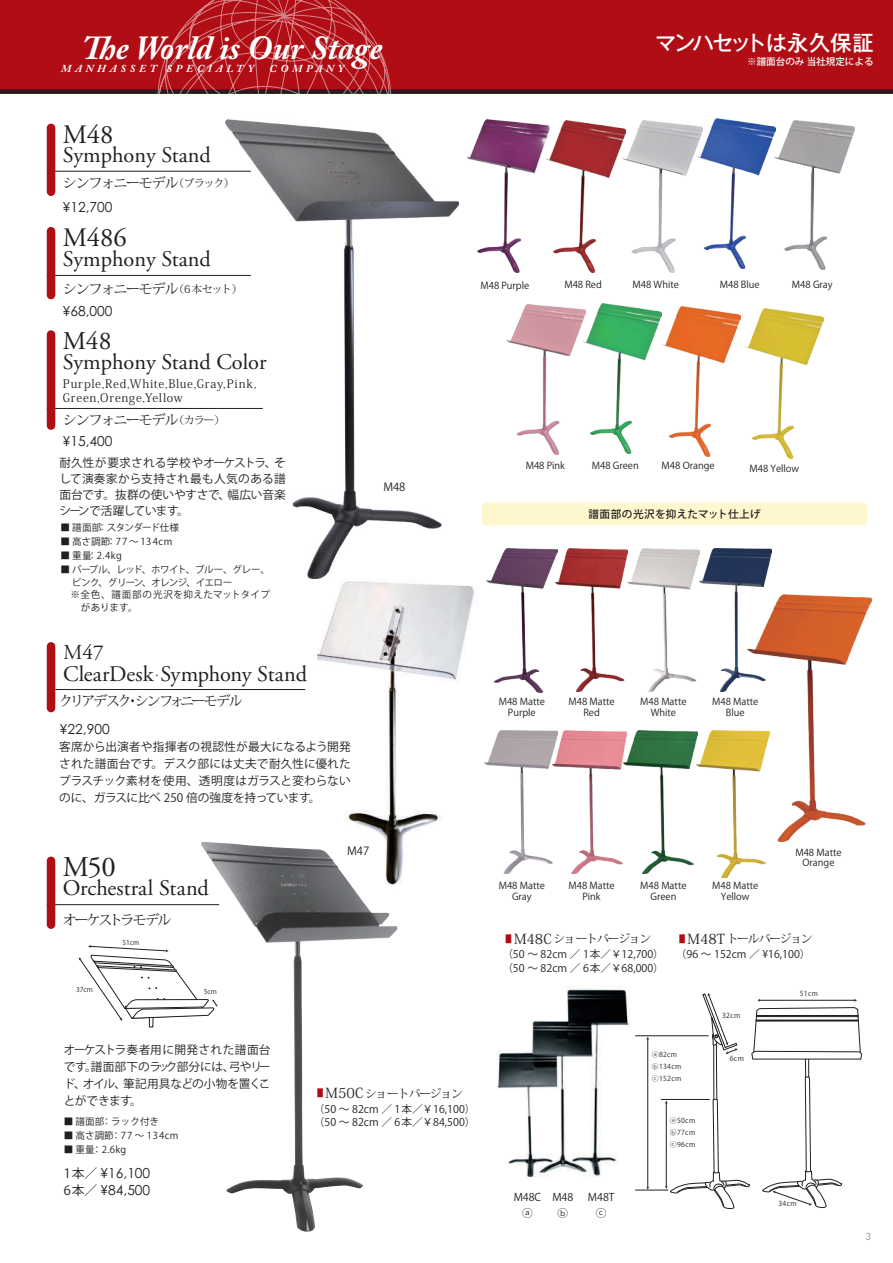
<style>
.page{position:relative;width:893px;height:1263px;background:#fff}
.page>*{position:absolute;margin:0;border:0;box-sizing:border-box;transform-origin:0 0}
.t1{font:italic 700 33.45px "Adobe Caslon Pro";color:#fff}
.t2{font:28.65px "Adobe Garamond Pro";color:#231f20}
.t3{font:26.55px "Adobe Garamond Pro";color:#231f20}
.t4{font:25.5px "Adobe Garamond Pro";color:#231f20}
.t5{font:22.35px "Adobe Garamond Pro";color:#231f20}
.t6{font:500 21.3px "Gothic MB101 Pro";letter-spacing:-.065em;color:#fff}
.t7{font:21.3px "Adobe Garamond Pro";color:#231f20}
.t8{font:13.8px/17px "Century Gothic Pro";color:#231f20}
.t9{font:13.8px "Koz Min Pr 6 N";letter-spacing:-.075em;color:#231f20}
.t10{font:13.8px "Koz Min Pr 6 N";letter-spacing:-.15em;color:#231f20}
.t11{font:13.8px "Koz Min Pr 6 N";letter-spacing:-.13em;color:#231f20}
.t12{font:11.7px/17px "Koz Go Pro";letter-spacing:-.01em;color:#231f20;text-align:justify}
.t13{font:11.7px/13.8px "Koz Min Pro";letter-spacing:.055em;color:#231f20}
.t14{font:11.7px "Koz Min Pr 6 N";letter-spacing:-.1em;color:#231f20}
.t15{font:11.25px "Koz Go Pro";color:#231f20}
.t16{font:10.65px/13.8px "Koz Go Pro";color:#231f20}
.t17{font:italic 700 10.65px "Adobe Caslon Pro";letter-spacing:.35em;color:#fff}
.t18{font:500 10.65px "Koz Go Pro";letter-spacing:.025em;color:#231f20}
.t19{font:300 10.65px "Futura PT";color:#57585a}
.t20{font:9.6px/10.6px "Koz Go Pro";color:#231f20;text-align:center}
.t21{font:9.6px "Koz Go Pro";letter-spacing:-.055em;color:#231f20}
.t22{font:9.6px "Koz Go Pro";letter-spacing:.045em;color:#231f20}
.t23{font:9.6px "Koz Go Pro";letter-spacing:-.07em;color:#231f20}
.t24{font:9.6px "Koz Go Pro";letter-spacing:.05em;color:#231f20}
.t25{font:9.6px "Koz Go Pro";letter-spacing:.04em;color:#231f20}
.t26{font:500 9.6px "Koz Go Pr 6 N";color:#fff}
.t27{font:9.6px "Koz Go Pro";letter-spacing:-.075em;color:#231f20}
.t28{font:6.9px/12.1px "Koz Go Pro";letter-spacing:.05em;color:#231f20}
.t29{font:6.75px "Koz Go Pro";color:#231f20}
.s1{font-size:10.65px}
.s2{font-family:"Koz Min Pr 6 N";font-size:13.8px}
.s3{font-family:"Koz Go Pro";font-size:12.75px}
.s4{font-size:11.1px;color:#b00d15}
.s5{font-size:13.8px}
</style>
<div class="page">
<div style="left:0;top:0;width:893px;height:94px;background:#b00d15"></div>
<div style="left:0;top:89px;width:893px;height:5px;background:#231f20"></div>
<img style="left:586px;top:304px;width:76px;height:150px">
<img style="left:662px;top:307px;width:79px;height:149px">
<img style="left:744px;top:308px;width:79px;height:150px">
<img style="left:506px;top:304px;width:80px;height:150px">
<img style="left:317px;top:581px;width:157px;height:304px">
<svg style="left:156px;top:0;width:237px;height:171px"></svg>
<img style="left:225px;top:120px;width:234px;height:459px">
<hr style="left:47px;top:171px;width:204px;height:1px;background:#231f20">
<div style="left:47px;top:124px;width:8px;height:72px;background:#b00d15;border-radius:4px"></div>
<hr style="left:47px;top:275px;width:204px;height:1px;background:#231f20">
<div style="left:47px;top:227px;width:8px;height:72px;background:#b00d15;border-radius:4px"></div>
<hr style="left:47px;top:408px;width:216px;height:1px;background:#231f20">
<div style="left:47px;top:330px;width:8px;height:100px;background:#b00d15;border-radius:4px"></div>
<div style="left:47px;top:642px;width:8px;height:70px;background:#b00d15;border-radius:4px"></div>
<hr style="left:55px;top:689px;width:250px;height:1px;background:#231f20">
<img style="left:497px;top:987px;width:133px;height:190px">
<hr style="left:635px;top:1035px;width:73px;height:1px;background:#231f20">
<hr style="left:635px;top:1190px;width:33px;height:1px;background:#231f20">
<hr style="left:647px;top:1039px;width:1px;height:149px;background:#231f20">
<hr style="left:661px;top:1099px;width:49px;height:1px;background:#231f20">
<svg style="left:665px;top:993px;width:197px;height:217px"></svg>
<hr style="left:47px;top:904px;width:172px;height:1px;background:#231f20">
<div style="left:47px;top:856px;width:8px;height:73px;background:#b00d15;border-radius:4px"></div>
<img style="left:201px;top:842px;width:198px;height:390px">
<div style="left:149px;top:1016px;width:4px;height:11px;border:1px solid #231f20"></div>
<svg style="left:79px;top:945px;width:138px;height:76px"></svg>
<img style="left:702px;top:119px;width:72px;height:149px">
<img style="left:774px;top:121px;width:80px;height:148px">
<img style="left:468px;top:120px;width:78px;height:152px">
<img style="left:546px;top:121px;width:76px;height:151px">
<img style="left:622px;top:120px;width:80px;height:153px">
<img style="left:626px;top:730px;width:70px;height:144px">
<img style="left:558px;top:730px;width:68px;height:144px">
<img style="left:696px;top:730px;width:70px;height:147px">
<img style="left:484px;top:730px;width:74px;height:144px">
<img style="left:557px;top:548px;width:214px;height:144px">
<img style="left:486px;top:548px;width:71px;height:144px">
<img style="left:748px;top:594px;width:123px;height:248px">
<div style="left:482px;top:503px;width:385px;height:22px;background:#fef7cd;border-radius:4px"></div>
<h1 class="t1" style="left:82px;top:28px;width:302px">The World is Our Stage</h1>
<h3 class="t6" style="left:655px;top:25px;width:220px">マンハセットは永久保証</h3>
<p class="t26" style="left:747px;top:56px;width:128px">※譜面台のみ 当社規定による</p>
<p class="t17" style="left:61px;top:62px;width:195px">MANHASSET SPECIALTY</p>
<p class="t17" style="left:270px;top:62px;width:76px">COMPANY</p>
<h3 class="t3" style="left:63px;top:118px;width:52px">M48</h3>
<h3 class="t5" style="left:63px;top:142px;width:150px">Symphony Stand</h3>
<p class="t9" style="left:63px;top:175px;width:173px">シンフォニーモデル<span class="s1">（ブラック）</span></p>
<p class="t8" style="left:63px;top:199px;width:51px">¥12,700</p>
<h3 class="t3" style="left:63px;top:221px;width:66px">M486</h3>
<h3 class="t5" style="left:63px;top:245px;width:150px">Symphony Stand</h3>
<p class="t9" style="left:63px;top:281px;width:181px">シンフォニーモデル<span class="s1">（6本セット）</span></p>
<p class="t8" style="left:63px;top:302px;width:51px">¥68,000</p>
<h3 class="t4" style="left:63px;top:325px;width:50px">M48</h3>
<h3 class="t5" style="left:63px;top:349px;width:205px">Symphony Stand Color</h3>
<p class="t9" style="left:63px;top:412px;width:164px">シンフォニーモデル<span class="s1">（カラー）</span></p>
<p class="t12" style="left:60px;top:455px;width:228px;line-height:15.9px">耐久性が要求される学校やオーケストラ、そして演奏家から支持され最も人気のある譜面台です。抜群の使いやすさで、幅広い音楽シーンで活躍しています。</p>
<p class="t13" style="left:63px;top:377px;width:195px">Purple,Red,White,Blue,Gray,Pink,<br>Green,Orenge,Yellow</p>
<p class="t8" style="left:63px;top:432px;width:51px">¥15,400</p>
<p class="t27" style="left:61px;top:522px;width:120px">■ 譜面部： スタンダード仕様</p>
<p class="t24" style="left:61px;top:535px;width:113px">■ 高さ調節： 77 ～ 134cm</p>
<p class="t20" style="left:61px;top:550px;width:63px">■ 重量： 2.4kg</p>
<p class="t21" style="left:61px;top:563px;width:211px">■ パープル、レッド、ホワイト、ブルー、グレー、</p>
<p class="t23" style="left:72px;top:576px;width:162px">ピンク、グリーン、オレンジ、イエロー</p>
<p class="t22" style="left:61px;top:589px;width:211px">　※全色、譜面部の光沢を抑えたマットタイプ</p>
<p class="t20" style="left:61px;top:603px;width:79px">　　があります。</p>
<h3 class="t7" style="left:63px;top:640px;width:42px">M47</h3>
<h3 class="t5" style="left:63px;top:660px;width:245px">ClearDesk<span class="s2">·</span> Symphony Stand</h3>
<p class="t10" style="left:59px;top:693px;width:185px">クリアデスク・シンフォニーモデル</p>
<p class="t8" style="left:60px;top:721px;width:51px">¥22,900</p>
<p class="t12" style="left:59px;top:739px;width:293px">客席から出演者や指揮者の視認性が最大になるよう開発された譜面台です。デスク部には丈夫で耐久性に優れたプラスチック素材を使用、透明度はガラスと変わらないのに、ガラスに比べ 250 倍の強度を持っています。</p>
<p class="t15" style="left:383px;top:479px;width:24px">M48</p>
<p class="t20" style="left:480px;top:280px;width:50px">M48 Purple</p>
<p class="t20" style="left:564px;top:279px;width:39px">M48 Red</p>
<p class="t20" style="left:632px;top:279px;width:48px">M48 White</p>
<p class="t20" style="left:720px;top:280px;width:41px">M48 Blue</p>
<p class="t20" style="left:792px;top:279px;width:42px">M48 Gray</p>
<p class="t20" style="left:526px;top:460px;width:41px">M48 Pink</p>
<p class="t20" style="left:592px;top:461px;width:49px">M48 Green</p>
<p class="t20" style="left:662px;top:461px;width:54px">M48 Orange</p>
<p class="t20" style="left:749px;top:463px;width:51px">M48 Yellow</p>
<p class="t18" style="left:588px;top:508px;width:174px">譜面部の光沢を抑えたマット仕上げ</p>
<p class="t20" style="left:499px;top:697px;width:48px">M48 Matte<br>Purple</p>
<p class="t20" style="left:568px;top:697px;width:48px">M48 Matte<br>Red</p>
<p class="t20" style="left:640px;top:697px;width:48px">M48 Matte<br>White</p>
<p class="t20" style="left:712px;top:697px;width:48px">M48 Matte<br>Blue</p>
<h2 class="t2" style="left:63px;top:850px;width:55px">M50</h2>
<h3 class="t5" style="left:63px;top:875px;width:148px">Orchestral Stand</h3>
<p class="t11" style="left:63px;top:912px;width:110px">オーケストラモデル</p>
<p class="t29" style="left:76px;top:985px;width:18px">37cm</p>
<p class="t29" style="left:122px;top:938px;width:18px">51cm</p>
<p class="t29" style="left:204px;top:987px;width:15px">5cm</p>
<p class="t12" style="left:64px;top:1042px;width:208px">オーケストラ奏者用に開発された譜面台です。譜面部下のラック部分には、弓やリード、オイル、筆記用具などの小物を置くことができます。</p>
<p class="t20" style="left:64px;top:1117px;width:97px">■ 譜面部： ラック付き</p>
<p class="t25" style="left:64px;top:1129px;width:116px">■ 高さ調節： 77 ～ 134cm</p>
<p class="t20" style="left:64px;top:1144px;width:64px">■ 重量： 2.6kg</p>
<p class="t8" style="left:64px;top:1164px;width:88px"><span class="s3">1本／</span> ¥16,100<br><span class="s3">6本／</span> ¥84,500</p>
<p class="t15" style="left:347px;top:843px;width:24px">M47</p>
<p class="t14" style="left:317px;top:1087px;width:147px"><span class="s4">■</span> <span class="s5">M50C</span> ショートバージョン</p>
<p class="t16" style="left:314px;top:1102px;width:163px">（50 ～ 82cm ／ 1本／￥16,100）（50 ～ 82cm ／ 6本／￥84,500）</p>
<p class="t20" style="left:499px;top:880px;width:48px">M48 Matte<br>Gray</p>
<p class="t20" style="left:568px;top:880px;width:48px">M48 Matte<br>Pink</p>
<p class="t20" style="left:640px;top:880px;width:48px">M48 Matte<br>Green</p>
<p class="t20" style="left:712px;top:880px;width:48px">M48 Matte<br>Yellow</p>
<p class="t20" style="left:795px;top:847px;width:48px">M48 Matte<br>Orange</p>
<p class="t14" style="left:505px;top:932px;width:147px"><span class="s4">■</span> <span class="s5">M48C</span> ショートバージョン</p>
<p class="t16" style="left:502px;top:947px;width:163px">（50 ～ 82cm ／ 1本／￥12,700）（50 ～ 82cm ／ 6本／￥68,000）</p>
<p class="t14" style="left:679px;top:932px;width:136px"><span class="s4">■</span> <span class="s5">M48T</span> トールバージョン</p>
<p class="t16" style="left:676px;top:947px;width:136px">（96 ～ 152cm ／ ¥16,100）</p>
<p class="t28" style="left:722px;top:1009px;width:20px">32cm</p>
<p class="t28" style="left:800px;top:988px;width:20px">51cm</p>
<p class="t16" style="left:514px;top:1191px;width:61px">M48C M48</p>
<p class="t16" style="left:588px;top:1191px;width:28px">M48T</p>
<p class="t16" style="left:522px;top:1207px;width:12px">ⓐ</p>
<p class="t16" style="left:557px;top:1207px;width:12px">ⓑ</p>
<p class="t16" style="left:596px;top:1207px;width:12px">ⓒ</p>
<p class="t28" style="left:652px;top:1048px;width:31px">ⓐ82cm ⓑ134cm ⓒ152cm</p>
<p class="t28" style="left:670px;top:1114px;width:27px;text-align:justify">ⓐ50cm ⓑ77cm ⓒ96cm</p>
<p class="t28" style="left:730px;top:1052px;width:16px">6cm</p>
<p class="t28" style="left:778px;top:1197px;width:20px">34cm</p>
<p class="t19" style="left:865px;top:1230px;width:7px">3</p>
</div>
